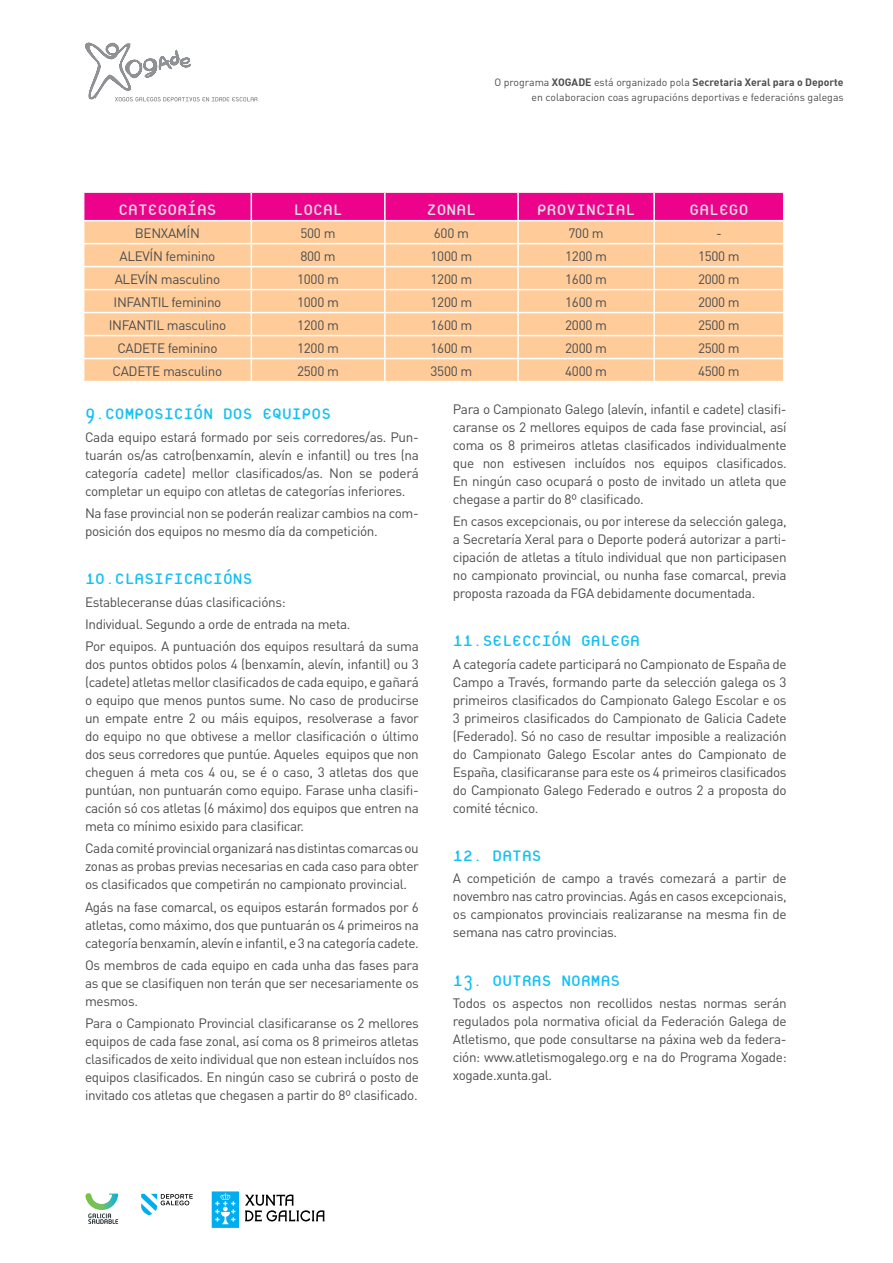
<style>
.page{position:relative;width:893px;height:1263px;background:#fff}
.page>*{position:absolute;margin:0;border:0;box-sizing:border-box;transform-origin:0 0}
.SUBSUBTITULAR{font:22.5px "Platelet";letter-spacing:-.025em;color:#15c0f2}
.texto{font:22.5px "Platelet";letter-spacing:-.025em;color:#15c0f2}
.SUBSUBTITULAR-2{font:22.5px "Platelet";letter-spacing:-.025em;color:#dcdddf}
.texto-2{font:13.5px/18px "DIN";letter-spacing:-.025em;color:#4b4c4d;text-align:justify}
.t1{font:10.5px/15px "DIN";color:#4b4c4d;text-align:right}
.s1{font-weight:700}
</style>
<div class="page">
<svg style="left:141px;top:1194px;width:52px;height:21px"></svg>
<svg style="left:245px;top:1194px;width:80px;height:28px"></svg>
<svg style="left:212px;top:1191px;width:27px;height:37px"></svg>
<svg style="left:85px;top:1193px;width:33px;height:31px"></svg>
<svg style="left:84px;top:42px;width:700px;height:339px"></svg>
<hr style="left:83px;top:312px;width:168px;height:1px;background:#fff">
<hr style="left:251px;top:312px;width:134px;height:1px;background:#fff">
<hr style="left:385px;top:312px;width:133px;height:1px;background:#fff">
<hr style="left:518px;top:312px;width:136px;height:1px;background:#fff">
<hr style="left:654px;top:312px;width:130px;height:1px;background:#fff">
<p class="t1" style="left:494px;top:74px;width:351px">O programa <span class="s1">XOGADE</span> está organizado pola <span class="s1">Secretaria Xeral para o Deporte </span>en colaboracion coas agrupacións deportivas e federacións galegas</p>
<p class="SUBSUBTITULAR-2" style="left:118px;top:198px;width:100px">CATEGORÍAS</p>
<p class="SUBSUBTITULAR-2" style="left:293px;top:198px;width:51px">LOCAL</p>
<p class="SUBSUBTITULAR-2" style="left:427px;top:198px;width:51px">ZONAL</p>
<p class="SUBSUBTITULAR-2" style="left:537px;top:198px;width:100px">PROVINCIAL</p>
<p class="SUBSUBTITULAR-2" style="left:689px;top:198px;width:61px">GALEGO</p>
<p class="texto-2" style="left:135px;top:224px;width:67px">BENXAMÍN</p>
<p class="texto-2" style="left:301px;top:224px;width:37px">500 m</p>
<p class="texto-2" style="left:434px;top:224px;width:37px">600 m</p>
<p class="texto-2" style="left:569px;top:224px;width:37px">700 m</p>
<p class="texto-2" style="left:716px;top:224px;width:7px">-</p>
<p class="texto-2" style="left:120px;top:246px;width:97px">ALEVÍN feminino</p>
<p class="texto-2" style="left:301px;top:246px;width:37px">800 m</p>
<p class="texto-2" style="left:431px;top:246px;width:43px">1000 m</p>
<p class="texto-2" style="left:565px;top:246px;width:43px">1200 m</p>
<p class="texto-2" style="left:698px;top:246px;width:43px">1500 m</p>
<p class="texto-2" style="left:115px;top:269px;width:107px">ALEVÍN masculino</p>
<p class="texto-2" style="left:297px;top:269px;width:43px">1000 m</p>
<p class="texto-2" style="left:431px;top:269px;width:43px">1200 m</p>
<p class="texto-2" style="left:565px;top:269px;width:43px">1600 m</p>
<p class="texto-2" style="left:698px;top:269px;width:43px">2000 m</p>
<p class="texto-2" style="left:114px;top:292px;width:109px">INFANTIL feminino</p>
<p class="texto-2" style="left:297px;top:292px;width:43px">1000 m</p>
<p class="texto-2" style="left:431px;top:292px;width:43px">1200 m</p>
<p class="texto-2" style="left:565px;top:292px;width:43px">1600 m</p>
<p class="texto-2" style="left:698px;top:292px;width:43px">2000 m</p>
<p class="texto-2" style="left:109px;top:315px;width:119px">INFANTIL masculino</p>
<p class="texto-2" style="left:297px;top:315px;width:43px">1200 m</p>
<p class="texto-2" style="left:431px;top:315px;width:43px">1600 m</p>
<p class="texto-2" style="left:565px;top:315px;width:43px">2000 m</p>
<p class="texto-2" style="left:698px;top:315px;width:43px">2500 m</p>
<p class="texto-2" style="left:117px;top:338px;width:102px">CADETE feminino</p>
<p class="texto-2" style="left:297px;top:338px;width:43px">1200 m</p>
<p class="texto-2" style="left:431px;top:338px;width:43px">1600 m</p>
<p class="texto-2" style="left:565px;top:338px;width:43px">2000 m</p>
<p class="texto-2" style="left:698px;top:338px;width:43px">2500 m</p>
<p class="texto-2" style="left:113px;top:361px;width:111px">CADETE masculino</p>
<p class="texto-2" style="left:297px;top:361px;width:43px">2500 m</p>
<p class="texto-2" style="left:431px;top:361px;width:43px">3500 m</p>
<p class="texto-2" style="left:565px;top:361px;width:43px">4000 m</p>
<p class="texto-2" style="left:698px;top:361px;width:43px">4500 m</p>
<p class="texto" style="left:85px;top:403px;width:248px">9.COMPOSICIÓN DOS EQUIPOS</p>
<p class="texto-2" style="left:85px;top:428px;width:335px">Cada equipo estará formado por seis corredores/as. Pun&shy;tuarán os/as catro(benxamín, alevín e infantil) ou tres (na categoría cadete) mellor clasificados/as. Non se poderá completar un equipo con atletas de categorías inferiores.</p>
<p class="texto-2" style="left:85px;top:504px;width:335px">Na fase provincial non se poderán realizar cambios na com&shy;posición dos equipos no mesmo día da competición.</p>
<p class="texto" style="left:85px;top:568px;width:169px">10.CLASIFICACIÓNS</p>
<p class="texto-2" style="left:85px;top:592px;width:202px">Estableceranse dúas clasificacións:</p>
<p class="texto-2" style="left:85px;top:615px;width:267px">Individual. Segundo a orde de entrada na meta.</p>
<p class="texto-2" style="left:85px;top:637px;width:335px">Por equipos. A puntuación dos equipos resultará da suma dos puntos obtidos polos 4 (benxamín, alevín, infantil) ou 3 (cadete) atletas mellor clasificados de cada equipo, e gañará o equipo que menos puntos sume. No caso de producirse un empate entre 2 ou máis equipos, resolverase a favor do equipo no que obtivese a mellor clasificación o último dos seus corredores que puntúe. Aqueles equipos que non cheguen á meta cos 4 ou, se é o caso, 3 atletas dos que puntúan, non puntuarán como equipo. Farase unha clasifi&shy;cación só cos atletas (6 máximo) dos equipos que entren na meta co mínimo esixido para clasificar.</p>
<p class="texto-2" style="left:85px;top:839px;width:335px">Cada comité provincial organizará nas distintas comarcas ou zonas as probas previas necesarias en cada caso para obter os clasificados que competirán no campionato provincial.</p>
<p class="texto-2" style="left:85px;top:897px;width:335px">Agás na fase comarcal, os equipos estarán formados por 6 atletas, como máximo, dos que puntuarán os 4 primeiros na categoría benxamín, alevín e infantil, e 3 na categoría cadete.</p>
<p class="texto-2" style="left:85px;top:956px;width:335px">Os membros de cada equipo en cada unha das fases para as que se clasifiquen non terán que ser necesariamente os mesmos.</p>
<p class="texto-2" style="left:85px;top:1014px;width:335px">Para o Campionato Provincial clasificaranse os 2 mellores equipos de cada fase zonal, así coma os 8 primeiros atletas clasificados de xeito individual que non estean incluídos nos equipos clasificados. En ningún caso se cubrirá o posto de invitado cos atletas que chegasen a partir do 8º clasificado.</p>
<p class="texto-2" style="left:453px;top:400px;width:335px">Para o Campionato Galego (alevín, infantil e cadete) clasifi&shy;caranse os 2 mellores equipos de cada fase provincial, así coma os 8 primeiros atletas clasificados individualmente que non estivesen incluídos nos equipos clasificados.<br>En ningún caso ocupará o posto de invitado un atleta que chegase a partir do 8º clasificado.</p>
<p class="texto-2" style="left:453px;top:512px;width:335px">En casos excepcionais, ou por interese da selección galega, a Secretaría Xeral para o Deporte poderá autorizar a parti&shy;cipación de atletas a título individual que non participasen no campionato provincial, ou nunha fase comarcal, previa proposta razoada da FGA debidamente documentada.</p>
<p class="SUBSUBTITULAR" style="left:453px;top:630px;width:189px">11.SELECCIÓN GALEGA</p>
<p class="texto-2" style="left:453px;top:654px;width:335px">A categoría cadete participará no Campionato de España de Campo a Través, formando parte da selección galega os 3 primeiros clasificados do Campionato Galego Escolar e os 3 primeiros clasificados do Campionato de Galicia Cadete (Federado). Só no caso de resultar imposible a realización do Campionato Galego Escolar antes do Campionato de España, clasificaranse para este os 4 primeiros clasificados do Campionato Galego Federado e outros 2 a proposta do comité técnico.</p>
<p class="SUBSUBTITULAR" style="left:453px;top:844px;width:91px">12. DATAS</p>
<p class="texto-2" style="left:453px;top:869px;width:335px">A competición de campo a través comezará a partir de novembro nas catro provincias. Agás en casos excepcionais, os campionatos provinciais realizaranse na mesma fin de semana nas catro provincias.</p>
<p class="SUBSUBTITULAR" style="left:453px;top:969px;width:169px">13. OUTRAS NORMAS</p>
<p class="texto-2" style="left:453px;top:994px;width:335px">Todos os aspectos non recollidos nestas normas serán regulados pola normativa oficial da Federación Galega de Atletismo, que pode consultarse na páxina web da federa&shy;ción: www.atletismogalego.org e na do Programa Xogade: xogade.xunta.gal.</p>
</div>
